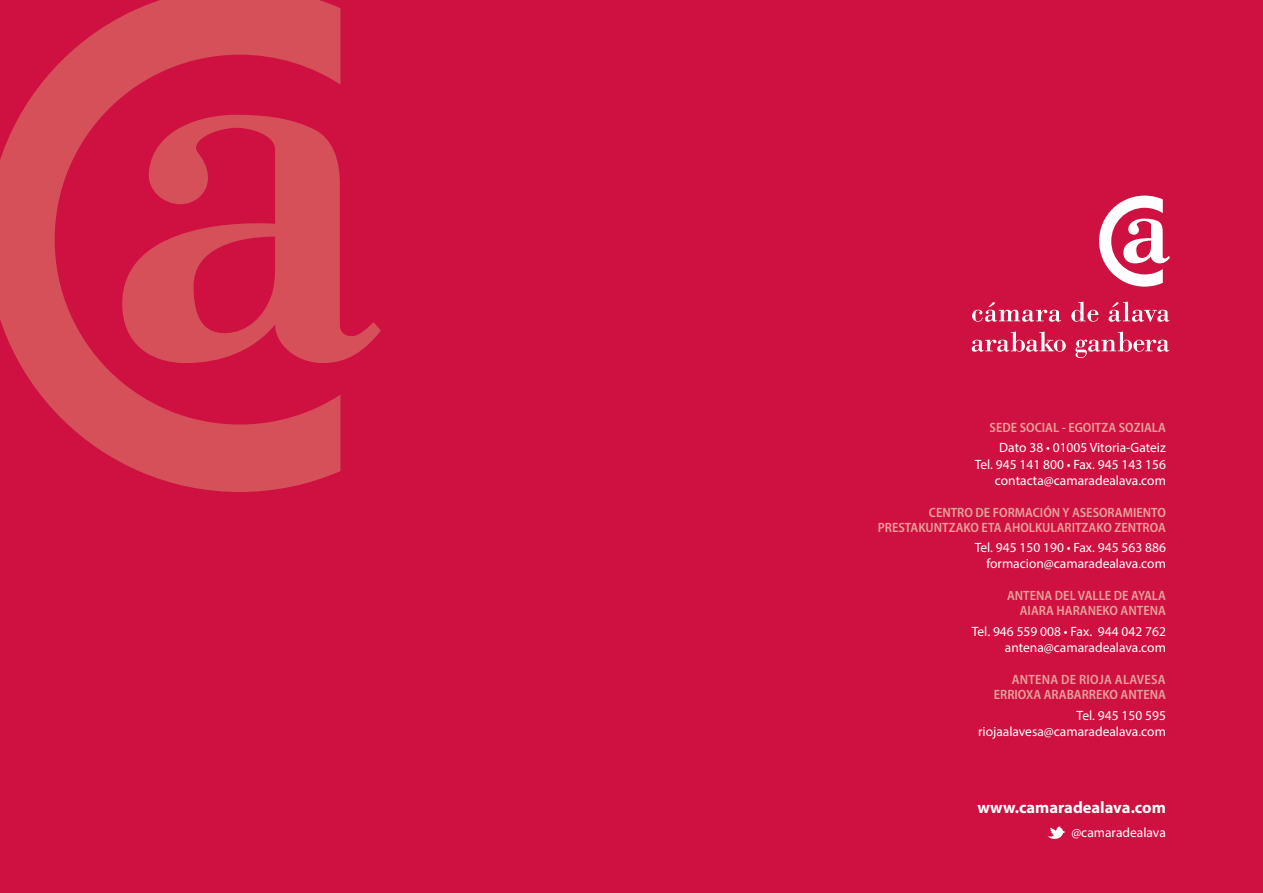
<style>
.page{position:relative;width:1263px;height:893px;background:#ce1141}
.page>*{position:absolute;margin:0;border:0;box-sizing:border-box;transform-origin:0 0}
.t1{font:700 16.5px "Myriad Pro";color:#fff}
.t2{font:13.5px/16.2px "Myriad Pro";color:#fff;text-align:right}
.t3{font:600 semi-condensed 13.5px/15px "Myriad Pro";color:#e9a19b;text-align:right}
</style>
<div class="page">
<svg style="left:1047px;top:826px;width:18px;height:13px"></svg>
<svg style="left:972px;top:302px;width:89px;height:20px"></svg>
<svg style="left:1071px;top:302px;width:27px;height:20px"></svg>
<svg style="left:1108px;top:302px;width:61px;height:20px"></svg>
<svg style="left:972px;top:332px;width:94px;height:20px"></svg>
<svg style="left:1075px;top:332px;width:94px;height:26px"></svg>
<svg style="left:1099px;top:196px;width:71px;height:91px"></svg>
<svg style="left:0;top:0;width:340px;height:492px;fill:#d54c58"></svg>
<svg style="left:122px;top:115px;width:259px;height:248px"></svg>
<p class="t3" style="left:989px;top:420px;width:178px">SEDE SOCIAL - EGOITZA SOZIALA</p>
<p class="t2" style="left:975px;top:440px;width:193px">Dato 38 • 01005 Vitoria-Gateiz<br>Tel. 945 141 800 • Fax. 945 143 156 contacta@camaradealava.com</p>
<p class="t3" style="left:878px;top:505px;width:289px">CENTRO DE FORMACIÓN Y ASESORAMIENTO<br>PRESTAKUNTZAKO ETA AHOLKULARITZAKO ZENTROA</p>
<p class="t2" style="left:975px;top:539px;width:193px">Tel. 945 150 190 • Fax. 945 563 886 formacion@camaradealava.com</p>
<p class="t3" style="left:1007px;top:589px;width:160px">ANTENA DEL VALLE DE AYALA<br>AIARA HARANEKO ANTENA</p>
<p class="t2" style="left:972px;top:623px;width:196px">Tel. 946 559 008 • Fax. 944 042 762 antena@camaradealava.com</p>
<p class="t3" style="left:994px;top:672px;width:174px;text-align:left;text-indent:18px">ANTENA DE RIOJA ALAVESA<br>ERRIOXA ARABARREKO ANTENA</p>
<p class="t2" style="left:978px;top:707px;width:189px">Tel. 945 150 595 riojaalavesa@camaradealava.com</p>
<p class="t1" style="left:977px;top:796px;width:190px">www.camaradealava.com</p>
<p class="t2" style="left:1071px;top:824px;width:96px">@camaradealava</p>
</div>
